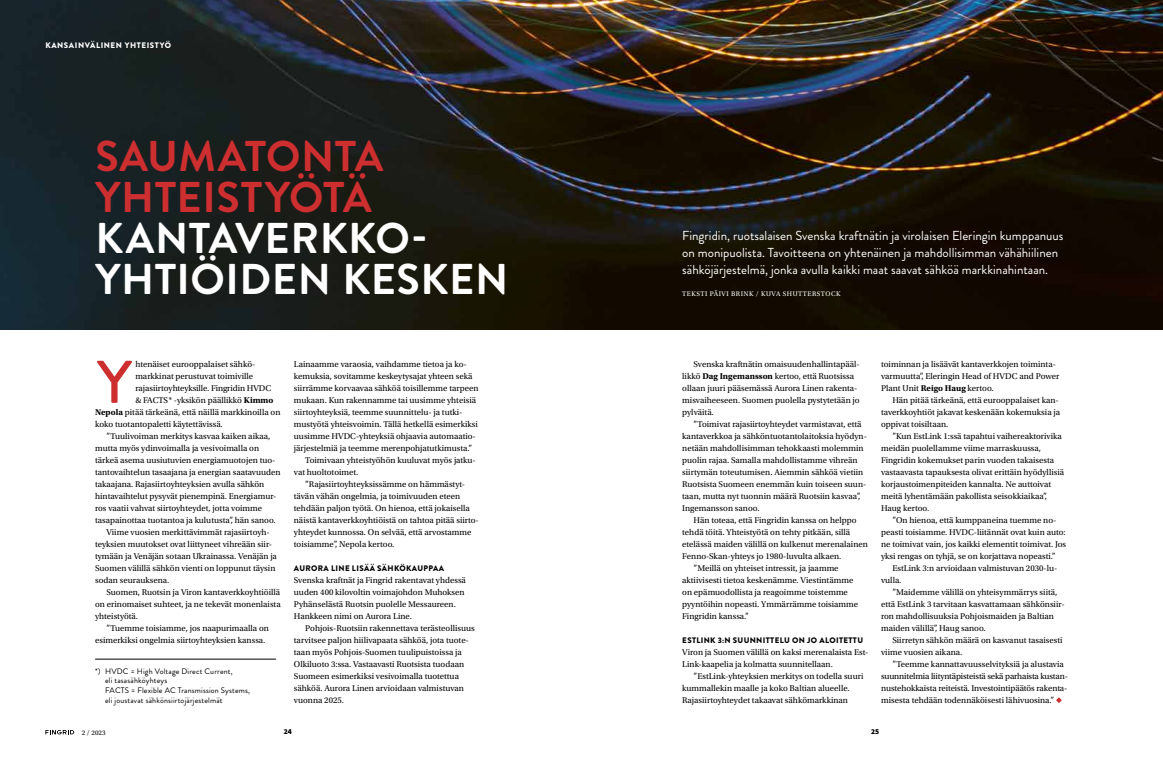
<style>
.page{position:relative;width:1163px;height:766px;background:#fff}
.page>*{position:absolute;margin:0;border:0;box-sizing:border-box;transform-origin:0 0}
.t1{font:500 60.1px "Brandon Grotesque";color:#cd2f30}
.t2{font:700 43px/41px "Brandon Grotesque";letter-spacing:.015em;color:#fff}
.t3{font:700 43px/41px "Brandon Grotesque";letter-spacing:.01em;color:#cd2f30}
.t4{font:13px/17px "Brandon Grotesque";color:#fff}
.t5{font:8.8px/12px "Utopia Std";color:#000}
.t6{font:8px/9.6px "Brandon Grotesque";letter-spacing:.02em;color:#000}
.t7{font:900 8px "Brandon Grotesque";letter-spacing:.04em;color:#000}
.t8{font:900 8px "Brandon Grotesque";letter-spacing:.07em;color:#fff}
.t9{font:900 7.5px "Source Sans Pro";color:#000}
.t10{font:7px "Utopia Std";letter-spacing:.07em;color:#fff}
.t11{font:7px "Utopia Std";color:#000}
.s1{font-weight:700}
</style>
<div class="page">
<img style="left:0;top:0;width:1162px;height:329px">
<svg style="left:1056px;top:697px;width:5px;height:6px"></svg>
<hr style="left:95px;top:658px;width:181px;height:1px;background:#000">
<svg style="left:45px;top:730px;width:29px;height:4px"></svg>
<p class="t8" style="left:45px;top:40px;width:127px">KANSAINVÄLINEN YHTEISTYÖ</p>
<h2 class="t3" style="left:95px;top:136px;width:289px">SAUMATONTA<br>YHTEISTYÖTÄ</h2>
<h2 class="t2" style="left:95px;top:218px;width:414px">KANTAVERKKO-<br>YHTIÖIDEN KESKEN</h2>
<h1 class="t1" style="left:97px;top:340px;width:36px">Y</h1>
<p class="t5" style="left:135px;top:358px;width:120px">htenäiset eurooppalaiset sähkö-</p>
<p class="t5" style="left:135px;top:370px;width:119px">markkinat perustuvat toimiville</p>
<p class="t5" style="left:135px;top:382px;width:137px">rajasiirtoyhteyksille. Fingridin HVDC</p>
<p class="t5" style="left:135px;top:394px;width:140px">&amp; FACTS* -yksikön päällikkö <span class="s1">Kimmo</span></p>
<p class="t5" style="left:95px;top:406px;width:187px"><span class="s1">Nepola</span> pitää tärkeänä, että näillä markkinoilla on</p>
<p class="t5" style="left:95px;top:418px;width:129px">koko tuotantopaletti käytettävissä.</p>
<p class="t5" style="left:106px;top:430px;width:165px">”Tuulivoiman merkitys kasvaa kaiken aikaa,</p>
<p class="t5" style="left:95px;top:442px;width:165px">mutta myös ydinvoimalla ja vesivoimalla on</p>
<p class="t5" style="left:95px;top:454px;width:182px">tärkeä asema uusiutuvien energiamuotojen tuo-</p>
<p class="t5" style="left:95px;top:466px;width:187px">tantovaihtelun tasaajana ja energian saatavuuden</p>
<p class="t5" style="left:95px;top:478px;width:171px">takaajana. Rajasiirtoyhteyksien avulla sähkön</p>
<p class="t5" style="left:95px;top:490px;width:183px">hintavaihtelut pysyvät pienempinä. Energiamur-</p>
<p class="t5" style="left:95px;top:502px;width:169px">ros vaatii vahvat siirtoyhteydet, jotta voimme</p>
<p class="t5" style="left:95px;top:514px;width:182px">tasapainottaa tuotantoa ja kulutusta”, hän sanoo.</p>
<p class="t5" style="left:106px;top:526px;width:164px">Viime vuosien merkittävimmät rajasiirtoyh-</p>
<p class="t5" style="left:95px;top:538px;width:178px">teyksien muutokset ovat liittyneet vihreään siir-</p>
<p class="t5" style="left:95px;top:550px;width:183px">tymään ja Venäjän sotaan Ukrainassa. Venäjän ja</p>
<p class="t5" style="left:95px;top:562px;width:182px">Suomen välillä sähkön vienti on loppunut täysin</p>
<p class="t5" style="left:95px;top:574px;width:76px">sodan seurauksena.</p>
<p class="t5" style="left:106px;top:586px;width:175px">Suomen, Ruotsin ja Viron kantaverkkoyhtiöillä</p>
<p class="t5" style="left:95px;top:598px;width:187px">on erinomaiset suhteet, ja ne tekevät monenlaista</p>
<p class="t5" style="left:95px;top:610px;width:45px">yhteistyötä.</p>
<p class="t5" style="left:106px;top:622px;width:164px">”Tuemme toisiamme, jos naapurimaalla on</p>
<p class="t5" style="left:95px;top:634px;width:172px">esimerkiksi ongelmia siirtoyhteyksien kanssa.</p>
<p class="t6" style="left:105px;top:666px;width:146px;text-indent:-10px">*) HVDC = High Voltage Direct Current,<br>eli tasasähköyhteys<br>FACTS = Flexible AC Transmission Systems, eli joustavat sähkönsiirtojärjestelmät</p>
<p class="t5" style="left:294px;top:358px;width:174px">Lainaamme varaosia, vaihdamme tietoa ja ko-</p>
<p class="t5" style="left:294px;top:370px;width:180px">kemuksia, sovitamme keskeytysajat yhteen sekä</p>
<p class="t5" style="left:294px;top:382px;width:186px">siirrämme korvaavaa sähköä toisillemme tarpeen</p>
<p class="t5" style="left:294px;top:394px;width:184px">mukaan. Kun rakennamme tai uusimme yhteisiä</p>
<p class="t5" style="left:294px;top:406px;width:170px">siirtoyhteyksiä, teemme suunnittelu- ja tutki-</p>
<p class="t5" style="left:294px;top:418px;width:185px">mustyötä yhteisvoimin. Tällä hetkellä esimerkiksi</p>
<p class="t5" style="left:294px;top:430px;width:183px">uusimme HVDC-yhteyksiä ohjaavia automaatio-</p>
<p class="t5" style="left:294px;top:442px;width:180px">järjestelmiä ja teemme merenpohjatutkimusta.”</p>
<p class="t5" style="left:305px;top:454px;width:172px">Toimivaan yhteistyöhön kuuluvat myös jatku-</p>
<p class="t5" style="left:294px;top:466px;width:66px">vat huoltotoimet.</p>
<p class="t5" style="left:305px;top:478px;width:161px">”Rajasiirtoyhteyksissämme on hämmästyt-</p>
<p class="t5" style="left:294px;top:490px;width:168px">tävän vähän ongelmia, ja toimivuuden eteen</p>
<p class="t5" style="left:294px;top:502px;width:177px">tehdään paljon työtä. On hienoa, että jokaisella</p>
<p class="t5" style="left:294px;top:514px;width:186px">näistä kantaverkkoyhtiöistä on tahtoa pitää siirto-</p>
<p class="t5" style="left:294px;top:526px;width:179px">yhteydet kunnossa. On selvää, että arvostamme</p>
<p class="t5" style="left:294px;top:538px;width:102px">toisiamme”, Nepola kertoo.</p>
<p class="t7" style="left:294px;top:562px;width:152px">AURORA LINE LISÄÄ SÄHKÖKAUPPAA</p>
<p class="t5" style="left:294px;top:574px;width:173px">Svenska kraftnät ja Fingrid rakentavat yhdessä uuden 400 kilovoltin voimajohdon Muhoksen Pyhänselästä Ruotsin puolelle Messaureen.<br>Hankkeen nimi on Aurora Line.</p>
<p class="t5" style="left:294px;top:622px;width:182px;text-indent:11px">Pohjois-Ruotsiin rakennettava terästeollisuus tarvitsee paljon hiilivapaata sähköä, jota tuote&shy;taan myös Pohjois-Suomen tuulipuistoissa ja Olkiluoto 3:ssa. Vastaavasti Ruotsista tuodaan Suomeen esimerkiksi vesivoimalla tuotettua sähköä. Aurora Linen arvioidaan valmistuvan vuonna 2025.</p>
<p class="t4" style="left:682px;top:227px;width:383px">Fingridin, ruotsalaisen Svenska kraftnätin ja virolaisen Eleringin kumppanuus on monipuolista. Tavoitteena on yhtenäinen ja mahdollisimman vähähiilinen sähköjärjestelmä, jonka avulla kaikki maat saavat sähköä markkinahintaan.</p>
<p class="t10" style="left:682px;top:289px;width:160px">TEKSTI PÄIVI BRINK / KUVA SHUTTERSTOCK</p>
<p class="t5" style="left:682px;top:358px;width:179px;text-indent:11px">Svenska kraftnätin omaisuudenhallintapääl&shy;likkö <span class="s1">Dag Ingemansson</span> kertoo, että Ruotsissa ollaan juuri pääsemässä Aurora Linen rakenta&shy;misvaiheeseen. Suomen puolella pystytetään jo pylväitä.</p>
<p class="t5" style="left:682px;top:418px;width:186px;text-indent:11px">”Toimivat rajasiirtoyhteydet varmistavat, että kantaverkkoa ja sähköntuotantolaitoksia hyödyn&shy;netään mahdollisimman tehokkaasti molemmin puolin rajaa. Samalla mahdollistamme vihreän siirtymän toteutumisen. Aiemmin sähköä vietiin Ruotsista Suomeen enemmän kuin toiseen suun&shy;taan, mutta nyt tuonnin määrä Ruotsiin kasvaa”, Ingemansson sanoo.</p>
<p class="t5" style="left:693px;top:514px;width:164px">Hän toteaa, että Fingridin kanssa on helppo</p>
<p class="t5" style="left:682px;top:526px;width:169px">tehdä töitä. Yhteistyötä on tehty pitkään, sillä</p>
<p class="t5" style="left:682px;top:538px;width:187px">etelässä maiden välillä on kulkenut merenalainen</p>
<p class="t5" style="left:682px;top:550px;width:161px">Fenno-Skan-yhteys jo 1980-luvulta alkaen.</p>
<p class="t5" style="left:693px;top:562px;width:146px">”Meillä on yhteiset intressit, ja jaamme</p>
<p class="t5" style="left:682px;top:574px;width:173px">aktiivisesti tietoa keskenämme. Viestintämme</p>
<p class="t5" style="left:682px;top:586px;width:167px">on epämuodollista ja reagoimme toistemme</p>
<p class="t5" style="left:682px;top:598px;width:177px">pyyntöihin nopeasti. Ymmärrämme toisiamme</p>
<p class="t5" style="left:682px;top:610px;width:68px">Fingridin kanssa.”</p>
<p class="t7" style="left:682px;top:634px;width:182px">ESTLINK 3:N SUUNNITTELU ON JO ALOITETTU</p>
<p class="t5" style="left:682px;top:646px;width:188px">Viron ja Suomen välillä on kaksi merenalaista Est-<br>Link-kaapelia ja kolmatta suunnitellaan.</p>
<p class="t5" style="left:682px;top:670px;width:183px;text-indent:11px">”EstLink-yhteyksien merkitys on todella suuri kummallekin maalle ja koko Baltian alueelle.<br>Rajasiirtoyhteydet takaavat sähkömarkkinan</p>
<p class="t5" style="left:880px;top:358px;width:180px">toiminnan ja lisäävät kantaverkkojen toiminta&shy;varmuutta”, Eleringin Head of HVDC and Power<br>Plant Unit <span class="s1">Reigo Haug</span> kertoo.</p>
<p class="t5" style="left:880px;top:394px;width:180px;text-indent:11px">Hän pitää tärkeänä, että eurooppalaiset kan&shy;taverkkoyhtiöt jakavat keskenään kokemuksia ja oppivat toisiltaan.</p>
<p class="t5" style="left:880px;top:430px;width:185px;text-indent:11px">”Kun EstLink 1:ssä tapahtui vaihereaktorivika meidän puolellamme viime marraskuussa, Fingridin kokemukset parin vuoden takaisesta vastaavasta tapauksesta olivat erittäin hyödyllisiä korjaustoimenpiteiden kannalta. Ne auttoivat meitä lyhentämään pakollista seisokkiaikaa”, Haug kertoo.   </p>
<p class="t5" style="left:880px;top:514px;width:186px;text-indent:11px">”On hienoa, että kumppaneina tuemme no&shy;peasti toisiamme. HVDC-liitännät ovat kuin auto: ne toimivat vain, jos kaikki elementit toimivat. Jos yksi rengas on tyhjä, se on korjattava nopeasti.”</p>
<p class="t5" style="left:880px;top:562px;width:178px;text-indent:11px">EstLink 3:n arvioidaan valmistuvan 2030-lu&shy;vulla.</p>
<p class="t5" style="left:880px;top:586px;width:185px;text-indent:11px">”Maidemme välillä on yhteisymmärrys siitä, että EstLink 3 tarvitaan kasvattamaan sähkönsiir&shy;ron mahdollisuuksia Pohjoismaiden ja Baltian maiden välillä”, Haug sanoo.   </p>
<p class="t5" style="left:880px;top:634px;width:183px;text-indent:11px">Siirretyn sähkön määrä on kasvanut tasaisesti viime vuosien aikana.   </p>
<p class="t5" style="left:880px;top:658px;width:188px;text-indent:11px">”Teemme kannattavuusselvityksiä ja alustavia suunnitelmia liityntäpisteistä sekä parhaista kustan&shy;nustehokkaista reiteistä. Investointipäätös rakenta&shy;misesta tehdään todennäköisesti lähivuosina.”</p>
<p class="t11" style="left:82px;top:728px;width:25px">2 / 2023</p>
<p class="t9" style="left:284px;top:726px;width:10px">24</p>
<p class="t9" style="left:870px;top:726px;width:10px">25</p>
</div>
